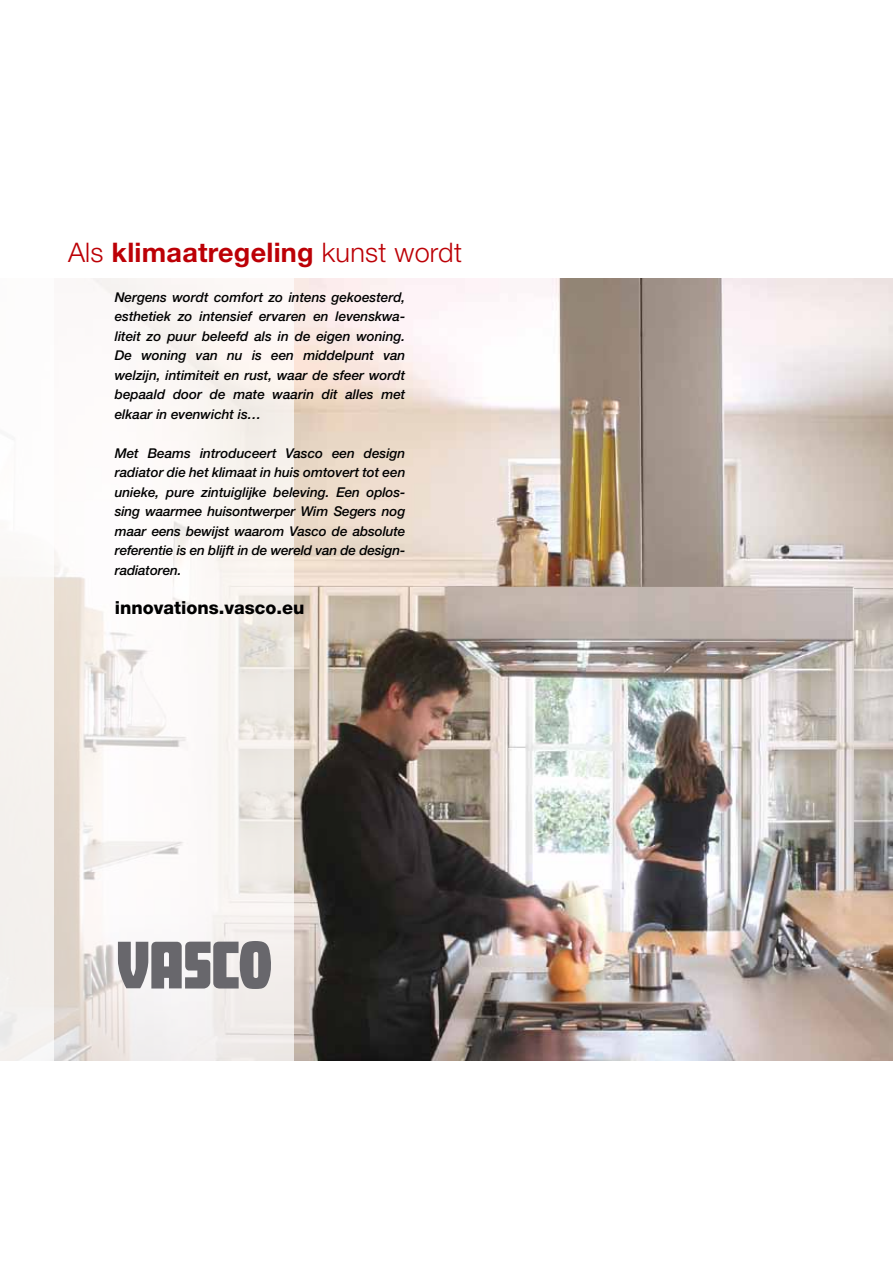
<style>
.page{position:relative;width:893px;height:1263px;background:#fff}
.page>*{position:absolute;margin:0;border:0;box-sizing:border-box;transform-origin:0 0}
.t1{font:700 27px "Helvetica Neue LT Std";letter-spacing:.01em;color:#bc0006}
.t2{font:800 18px "Helvetica Neue LT Std";color:#000}
.t3{font:italic 500 13.5px/19.5px "Helvetica Neue LT Std";letter-spacing:-.005em;color:#000;text-align:justify}
.s1{font-weight:300}
</style>
<div class="page">
<img style="left:293px;top:278px;width:600px;height:782px">
<svg style="left:54px;top:278px;width:239px;height:782px;fill:#faf6f3"></svg>
<svg style="left:118px;top:941px;width:154px;height:48px;background:#8d8c8f"></svg>
<div style="left:0;top:275px;width:54px;height:785px;background:linear-gradient(to right,#f7f5f3,#f9f6f4)"></div>
<p class="t1" style="left:68px;top:236px;width:395px"><span class="s1">Als</span> klimaatregeling <span class="s1">kunst wordt</span></p>
<p class="t3" style="left:115px;top:287px;width:292px">Nergens wordt comfort zo intens gekoesterd, esthetiek zo intensief ervaren en levenskwa&shy;liteit zo puur beleefd als in de eigen woning.<br>De woning van nu is een middelpunt van welzijn, intimiteit en rust, waar de sfeer wordt bepaald door de mate waarin dit alles met elkaar in evenwicht is…</p>
<p class="t3" style="left:115px;top:443px;width:292px">Met Beams introduceert Vasco een design radiator die het klimaat in huis omtovert tot een unieke, pure zintuiglijke beleving. Een oplos&shy;sing waarmee huisontwerper Wim Segers nog maar eens bewijst waarom Vasco de absolute referentie is en blijft in de wereld van de design&shy;radiatoren.</p>
<p class="t2" style="left:115px;top:597px;width:191px">innovations.vasco.eu</p>
</div>
